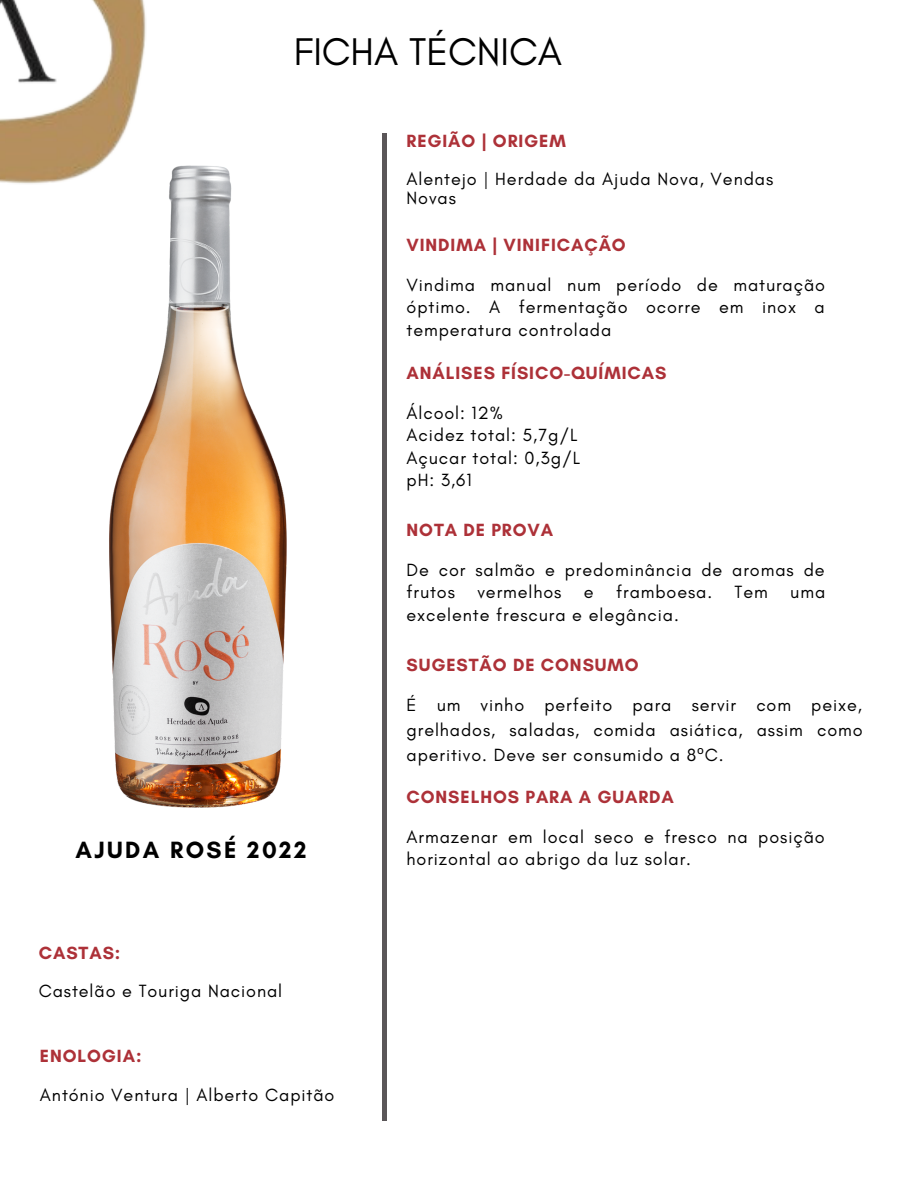
<style>
.page{position:relative;width:918px;height:1188px;background:#fff}
.page>*{position:absolute;margin:0;border:0;box-sizing:border-box;transform-origin:0 0}
.t1{font:39.3px "Glacial Indifference";color:#000}
.t2{font:700 24px "Glacial Indifference";letter-spacing:.1em;color:#000}
.t3{font:18px/22.5px "Glacial Indifference";letter-spacing:.05em;color:#000;text-align:justify}
.t4{font:700 18px "Glacial Indifference";letter-spacing:.05em;color:#ad3138}
.s1{font-family:"Noto Sans"}
</style>
<div class="page">
<hr style="left:382px;top:133px;width:4px;height:988px;background:#5a5658">
<img style="left:0;top:0;width:146px;height:184px">
<img style="left:92px;top:145px;width:195px;height:663px">
<p class="t1" style="left:294px;top:28px;width:270px">FICHA TÉCNICA</p>
<p class="t4" style="left:407px;top:130px;width:161px">REGIÃO | ORIGEM</p>
<p class="t3" style="left:407px;top:169px;width:368px;line-height:19.2px">Alentejo | Herdade da Ajuda Nova, Vendas<br>Novas</p>
<p class="t4" style="left:407px;top:234px;width:221px">VINDIMA | VINIFICAÇÃO</p>
<p class="t3" style="left:407px;top:273px;width:420px">Vindima manual num período de maturação óptimo. A fermentação ocorre em inox a temperatura controlada</p>
<p class="t4" style="left:407px;top:362px;width:261px">ANÁLISES FÍSICO-QUÍMICAS</p>
<p class="t3" style="left:407px;top:401px;width:98px">Álcool: 12%</p>
<p class="t3" style="left:407px;top:424px;width:172px">Acidez total: 5,7g/L</p>
<p class="t3" style="left:407px;top:446px;width:175px">Açucar total: 0,3g/L</p>
<p class="t3" style="left:407px;top:469px;width:66px">pH: 3,61</p>
<p class="t4" style="left:407px;top:519px;width:148px">NOTA DE PROVA</p>
<p class="t3" style="left:407px;top:558px;width:420px">De cor salmão e predominância de aromas de frutos vermelhos e framboesa. Tem uma excelente frescura e elegância.</p>
<p class="t4" style="left:407px;top:653px;width:234px">SUGESTÃO DE CONSUMO</p>
<p class="t2" style="left:75px;top:835px;width:232px">AJUDA ROSÉ 2022</p>
<p class="t4" style="left:39px;top:942px;width:83px">CASTAS:</p>
<p class="t3" style="left:39px;top:980px;width:245px">Castelão e Touriga Nacional</p>
<p class="t4" style="left:40px;top:1045px;width:103px">ENOLOGIA:</p>
<p class="t3" style="left:40px;top:1083px;width:296px">António Ventura | Alberto Capitão</p>
<p class="t3" style="left:407px;top:693px;width:458px;line-height:24.8px">É um vinho perfeito para servir com peixe, grelhados, saladas, comida asiática, assim como aperitivo. Deve ser consumido a 8<span class="s1">º</span>C.</p>
<p class="t4" style="left:407px;top:786px;width:269px">CONSELHOS PARA A GUARDA</p>
<p class="t3" style="left:407px;top:825px;width:420px">Armazenar em local seco e fresco na posição horizontal ao abrigo da luz solar.</p>
</div>
